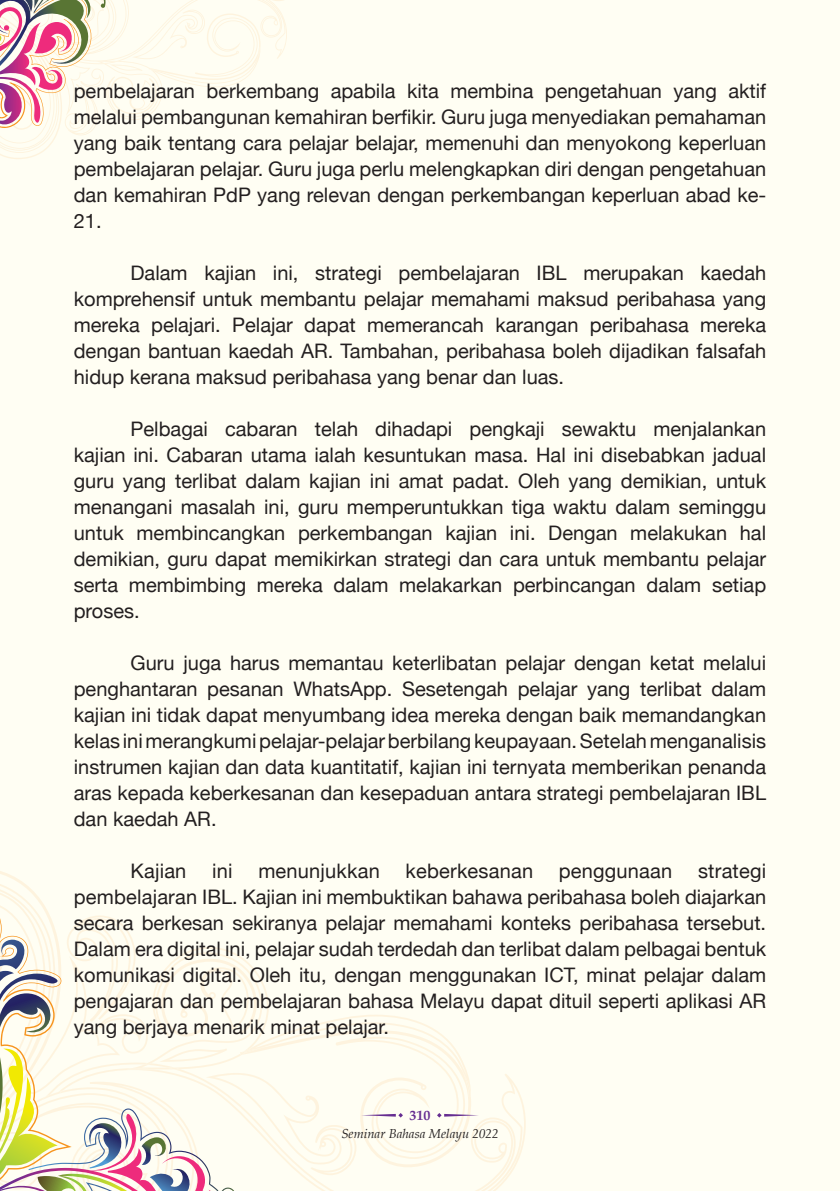
<style>
.page{position:relative;width:840px;height:1191px;background:#fff}
.page>*{position:absolute;margin:0;border:0;box-sizing:border-box;transform-origin:0 0}
.t1{font:20px/26px "Helvetica Neue";color:#231f20;text-align:justify}
.t2{font:700 14px "Palatino";color:#662d91}
.t3{font:italic 13px "Palatino";color:#231f20}
</style>
<div class="page">
<div style="left:0;top:0;width:839px;height:1191px;background:#fffef3"></div>
<svg style="left:0;top:0;width:287px;height:159px"></svg>
<svg style="left:0;top:871px;width:515px;height:320px"></svg>
<p class="t1" style="left:74px;top:79px;width:693px">pembelajaran berkembang apabila kita membina pengetahuan yang aktif melalui pembangunan kemahiran berfikir. Guru juga menyediakan pemahaman yang baik tentang cara pelajar belajar, memenuhi dan menyokong keperluan pembelajaran pelajar. Guru juga perlu melengkapkan diri dengan pengetahuan dan kemahiran PdP yang relevan dengan perkembangan keperluan abad ke-21.</p>
<p class="t1" style="left:74px;top:261px;width:693px;text-indent:57px">Dalam kajian ini, strategi pembelajaran IBL merupakan kaedah komprehensif untuk membantu pelajar memahami maksud peribahasa yang mereka pelajari. Pelajar dapat memerancah karangan peribahasa mereka dengan bantuan kaedah AR. Tambahan, peribahasa boleh dijadikan falsafah hidup kerana maksud peribahasa yang benar dan luas.</p>
<p class="t1" style="left:74px;top:417px;width:693px;text-indent:57px">Pelbagai cabaran telah dihadapi pengkaji sewaktu menjalankan kajian ini. Cabaran utama ialah kesuntukan masa. Hal ini disebabkan jadual guru yang terlibat dalam kajian ini amat padat. Oleh yang demikian, untuk menangani masalah ini, guru memperuntukkan tiga waktu dalam seminggu untuk membincangkan perkembangan kajian ini. Dengan melakukan hal demikian, guru dapat memikirkan strategi dan cara untuk membantu pelajar serta membimbing mereka dalam melakarkan perbincangan dalam setiap proses.</p>
<p class="t1" style="left:74px;top:651px;width:693px;text-indent:57px">Guru juga harus memantau keterlibatan pelajar dengan ketat melalui penghantaran pesanan WhatsApp. Sesetengah pelajar yang terlibat dalam kajian ini tidak dapat menyumbang idea mereka dengan baik memandangkan kelas ini merangkumi pelajar-pelajar berbilang keupayaan. Setelah menganalisis instrumen kajian dan data kuantitatif, kajian ini ternyata memberikan penanda aras kepada keberkesanan dan kesepaduan antara strategi pembelajaran IBL dan kaedah AR.</p>
<p class="t1" style="left:130px;top:859px;width:57px">Kajian</p>
<p class="t1" style="left:212px;top:859px;width:22px">ini</p>
<p class="t1" style="left:258px;top:859px;width:123px">menunjukkan</p>
<p class="t1" style="left:405px;top:859px;width:129px">keberkesanan</p>
<p class="t1" style="left:558px;top:859px;width:115px">penggunaan</p>
<p class="t1" style="left:74px;top:859px;width:693px;text-indent:624px">strategi pembelajaran IBL. Kajian ini membuktikan bahawa peribahasa boleh diajarkan secara berkesan sekiranya pelajar memahami konteks peribahasa tersebut.<br>Dalam era digital ini, pelajar sudah terdedah dan terlibat dalam pelbagai bentuk komunikasi digital. Oleh itu, dengan menggunakan ICT, minat pelajar dalam pengajaran dan pembelajaran bahasa Melayu dapat dituil seperti aplikasi AR yang berjaya menarik minat pelajar.</p>
<p class="t2" style="left:409px;top:1103px;width:22px">310</p>
<p class="t3" style="left:341px;top:1122px;width:159px">Seminar Bahasa Melayu 2022</p>
</div>
